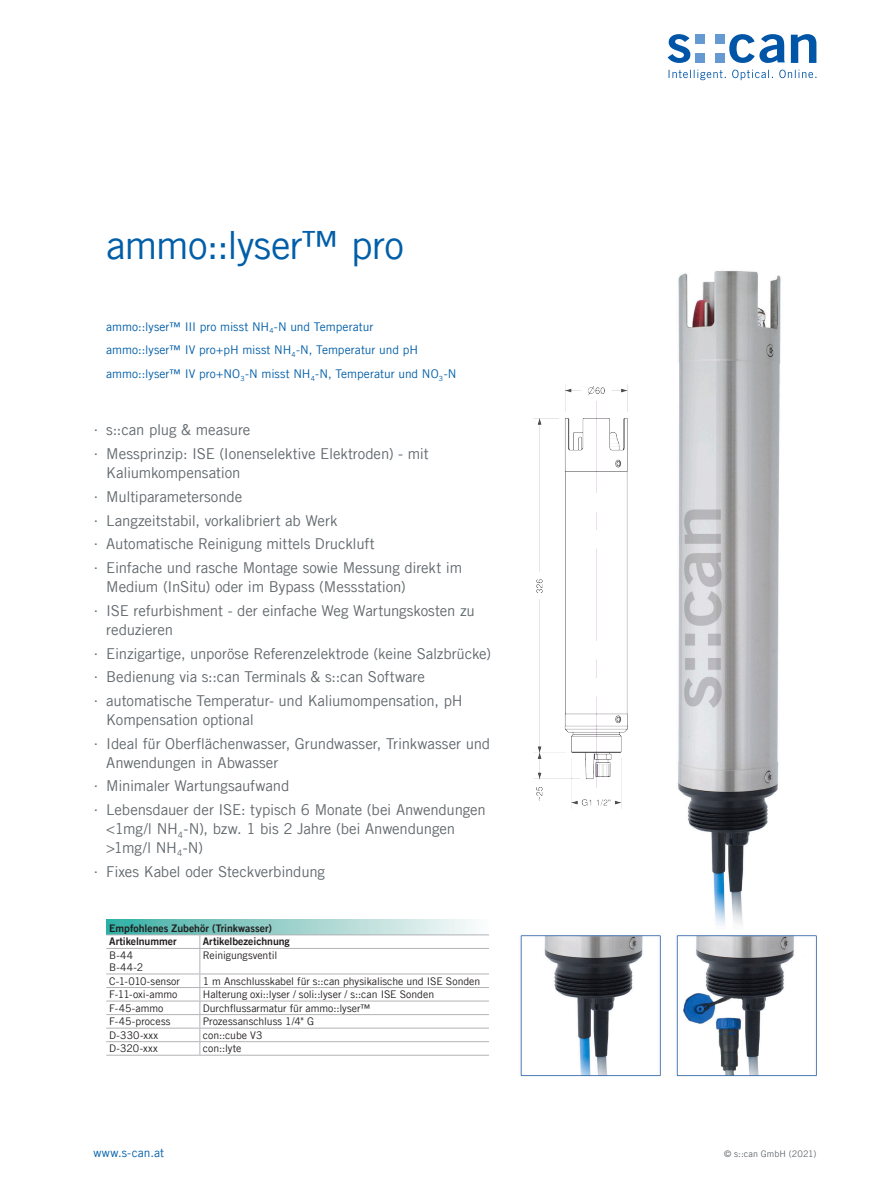
<style>
.page{position:relative;width:893px;height:1191px;background:#fff}
.page>*{position:absolute;margin:0;border:0;box-sizing:border-box;transform-origin:0 0}
.Produkttitel{font:39px "Trade Gothic LT Com";letter-spacing:-.015em;color:#015ea8}
.t1{font:15px/18.8px "Trade Gothic LT Com";letter-spacing:-.01em;color:#62696d}
.Messparameter{font:12px "Trade Gothic LT Com";letter-spacing:.005em;color:#015ea8}
.Tabelle{font:10.5px "Trade Gothic LT Com";letter-spacing:-.005em;color:#231f20}
.Tabelle_Header{font:10.5px "Trade Gothic LT Com Bd 2";letter-spacing:-.005em;color:#231f20}
.t2{font:9px "Trade Gothic LT Com";letter-spacing:.01em;color:#62696d}
.s1{font-family:"Trade Gothic LT Std";font-stretch:expanded}
</style>
<div class="page">
<svg style="left:668px;top:34px;width:22px;height:29px"></svg>
<svg style="left:729px;top:34px;width:56px;height:29px"></svg>
<svg style="left:791px;top:34px;width:25px;height:29px"></svg>
<div style="left:695px;top:34px;width:10px;height:10px;background:#6599d1"></div>
<div style="left:715px;top:34px;width:9px;height:10px;background:#6599d1"></div>
<div style="left:695px;top:53px;width:10px;height:10px;background:#6599d1"></div>
<div style="left:715px;top:53px;width:9px;height:10px;background:#6599d1"></div>
<svg style="left:669px;top:70px;width:147px;height:10px"></svg>
<img style="left:678px;top:270px;width:103px;height:656px">
<img style="left:534px;top:385px;width:93px;height:423px">
<svg style="left:106px;top:919px;width:369px;height:15px;background:#99d2cd"></svg>
<hr style="left:106px;top:934px;width:94px;height:1px;background:#b2b3b7">
<hr style="left:200px;top:934px;width:289px;height:1px;background:#b2b3b7">
<hr style="left:106px;top:948px;width:94px;height:1px;background:#b2b3b7">
<hr style="left:200px;top:948px;width:289px;height:1px;background:#b2b3b7">
<hr style="left:106px;top:973px;width:94px;height:1px;background:#b2b3b7">
<hr style="left:200px;top:973px;width:289px;height:1px;background:#b2b3b7">
<hr style="left:106px;top:987px;width:94px;height:1px;background:#b2b3b7">
<hr style="left:200px;top:987px;width:289px;height:1px;background:#b2b3b7">
<hr style="left:106px;top:1000px;width:94px;height:1px;background:#b2b3b7">
<hr style="left:200px;top:1000px;width:289px;height:1px;background:#b2b3b7">
<hr style="left:106px;top:1014px;width:94px;height:1px;background:#b2b3b7">
<hr style="left:200px;top:1014px;width:289px;height:1px;background:#b2b3b7">
<hr style="left:106px;top:1027px;width:94px;height:1px;background:#b2b3b7">
<hr style="left:200px;top:1027px;width:289px;height:1px;background:#b2b3b7">
<hr style="left:106px;top:1041px;width:94px;height:1px;background:#b2b3b7">
<hr style="left:200px;top:1041px;width:289px;height:1px;background:#b2b3b7">
<svg style="left:199px;top:935px;width:1px;height:119px"></svg>
<hr style="left:106px;top:1054px;width:94px;height:1px;background:#b2b3b7">
<hr style="left:200px;top:1054px;width:289px;height:1px;background:#b2b3b7">
<img style="left:520px;top:935px;width:296px;height:141px">
<p class="Produkttitel" style="left:106px;top:221px;width:299px">ammo::lyser™ pro</p>
<p class="Messparameter" style="left:106px;top:319px;width:269px">ammo::lyser™ III pro misst NH<sub>4</sub>-N und Temperatur</p>
<p class="Messparameter" style="left:106px;top:343px;width:313px">ammo::lyser™ IV pro+pH misst NH<sub>4</sub>-N, Temperatur und pH</p>
<p class="Messparameter" style="left:106px;top:367px;width:352px">ammo::lyser™ IV pro+NO<sub>3</sub>-N misst NH<sub>4</sub>-N, Temperatur und NO<sub>3</sub>-N</p>
<p class="t1" style="left:94px;top:420px;width:158px"><span class="s1">∙</span> s::can plug &amp; measure</p>
<p class="t1" style="left:106px;top:444px;width:324px;text-indent:-13px"><span class="s1">∙</span> Messprinzip: ISE (Ionenselektive Elektroden) - mit<br>Kaliumkompensation</p>
<p class="t1" style="left:94px;top:487px;width:150px"><span class="s1">∙</span> Multiparametersonde</p>
<p class="t1" style="left:94px;top:510px;width:245px"><span class="s1">∙</span> Langzeitstabil, vorkalibriert ab Werk</p>
<p class="t1" style="left:94px;top:534px;width:283px"><span class="s1">∙</span> Automatische Reinigung mittels Druckluft</p>
<p class="t1" style="left:106px;top:558px;width:357px;text-indent:-13px"><span class="s1">∙</span> Einfache und rasche Montage sowie Messung direkt im<br>Medium (InSitu) oder im Bypass (Messstation)</p>
<p class="t1" style="left:106px;top:601px;width:370px;text-indent:-13px"><span class="s1">∙</span> ISE refurbishment - der einfache Weg Wartungskosten zu reduzieren</p>
<p class="t1" style="left:94px;top:643px;width:399px"><span class="s1">∙</span> Einzigartige, unporöse Referenzelektrode (keine Salzbrücke)</p>
<p class="t1" style="left:94px;top:667px;width:333px"><span class="s1">∙</span> Bedienung via s::can Terminals &amp; s::can Software</p>
<p class="t1" style="left:106px;top:691px;width:358px;text-indent:-13px"><span class="s1">∙</span> automatische Temperatur- und Kaliumompensation, pH<br>Kompensation optional</p>
<p class="t1" style="left:106px;top:734px;width:385px;text-indent:-13px"><span class="s1">∙</span> Ideal für Oberflächenwasser, Grundwasser, Trinkwasser und<br>Anwendungen in Abwasser</p>
<p class="t1" style="left:94px;top:776px;width:197px"><span class="s1">∙</span> Minimaler Wartungsaufwand</p>
<p class="t1" style="left:106px;top:800px;width:381px;text-indent:-13px"><span class="s1">∙</span> Lebensdauer der ISE: typisch 6 Monate (bei Anwendungen &lt;1mg/l NH<sub>4</sub>-N), bzw. 1 bis 2 Jahre (bei Anwendungen &gt;1mg/l NH<sub>4</sub>-N)</p>
<p class="t1" style="left:94px;top:861px;width:233px"><span class="s1">∙</span> Fixes Kabel oder Steckverbindung</p>
<p class="Tabelle_Header" style="left:109px;top:921px;width:164px">Empfohlenes Zubehör (Trinkwasser)</p>
<p class="Tabelle_Header" style="left:109px;top:935px;width:69px">Artikelnummer</p>
<p class="Tabelle_Header" style="left:203px;top:935px;width:89px">Artikelbezeichnung</p>
<p class="Tabelle" style="left:109px;top:949px;width:26px">B-44</p>
<p class="Tabelle" style="left:109px;top:961px;width:36px">B-44-2</p>
<p class="Tabelle" style="left:203px;top:949px;width:76px">Reinigungsventil</p>
<p class="Tabelle" style="left:109px;top:974px;width:72px">C-1-010-sensor</p>
<p class="Tabelle" style="left:203px;top:974px;width:279px">1 m Anschlusskabel für s::can physikalische und ISE Sonden</p>
<p class="Tabelle" style="left:109px;top:988px;width:70px">F-11-oxi-ammo</p>
<p class="Tabelle" style="left:203px;top:988px;width:233px">Halterung oxi::lyser / soli::lyser / s::can ISE Sonden</p>
<p class="Tabelle" style="left:109px;top:1001px;width:56px">F-45-ammo</p>
<p class="Tabelle" style="left:203px;top:1001px;width:169px">Durchflussarmatur für ammo::lyser™</p>
<p class="Tabelle" style="left:109px;top:1015px;width:63px">F-45-process</p>
<p class="Tabelle" style="left:203px;top:1015px;width:113px">Prozessanschluss 1/4" G</p>
<p class="Tabelle" style="left:109px;top:1028px;width:50px">D-330-xxx</p>
<p class="Tabelle" style="left:203px;top:1028px;width:61px">con::cube V3</p>
<p class="Tabelle" style="left:109px;top:1042px;width:50px">D-320-xxx</p>
<p class="Tabelle" style="left:203px;top:1042px;width:40px">con::lyte</p>
<p class="Messparameter" style="left:94px;top:1145px;width:72px">www.s-can.at</p>
<p class="t2" style="left:724px;top:1148px;width:94px">© s::can GmbH (2021)</p>
</div>
